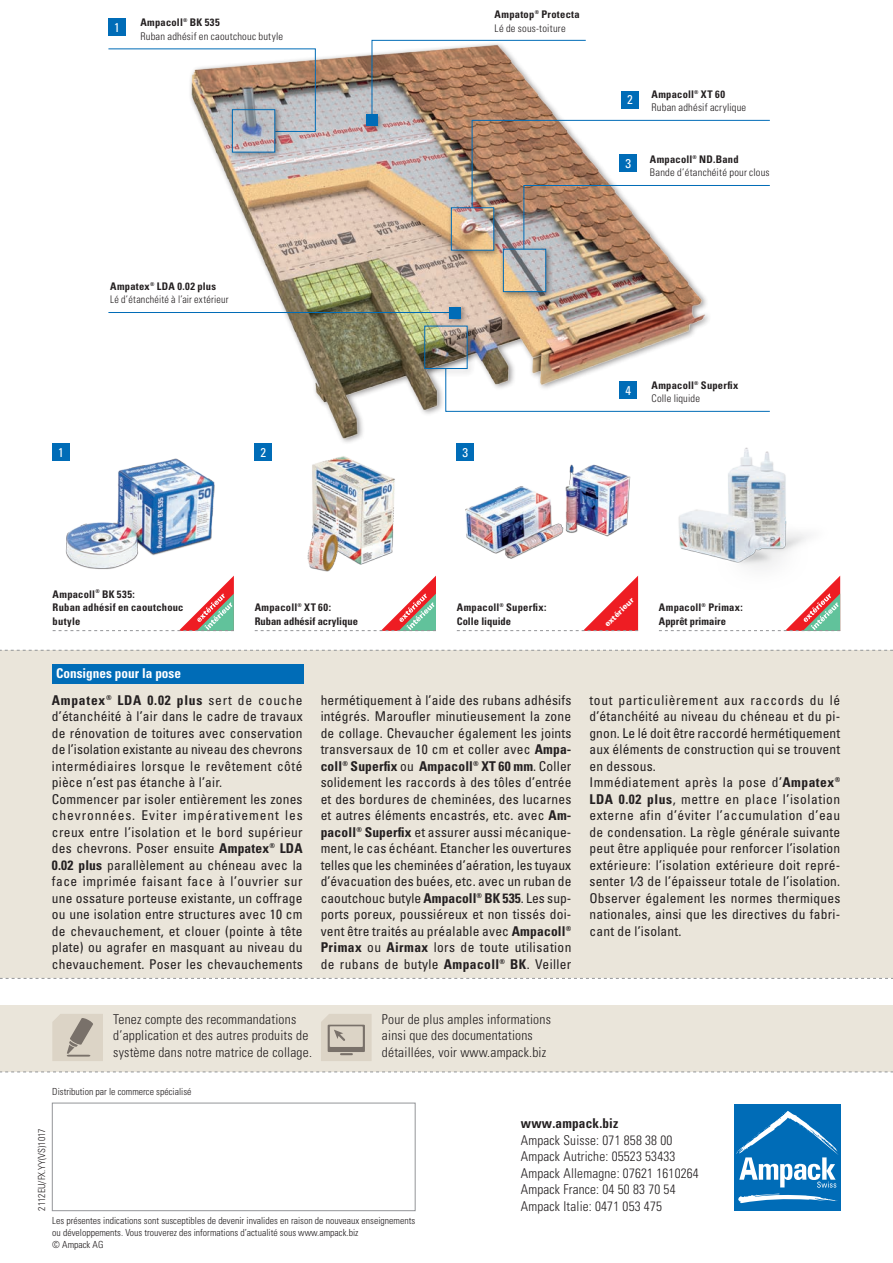
<style>
.page{position:relative;width:893px;height:1263px;background:#fff}
.page>*{position:absolute;margin:0;border:0;box-sizing:border-box;transform-origin:0 0}
.Infos_Lauftext{font:condensed 13.5px/16.5px "Univers LT Std";letter-spacing:.015em;color:#231f20;text-align:justify}
.Infos_Lauftext-2{font:300 condensed 13.5px/16.5px "Univers LT Std";letter-spacing:.015em;color:#231f20}
.t1{font:700 condensed 13.5px "Univers LT Std";color:#fff}
.t2{font:700 condensed 13.5px "Univers LT Std";letter-spacing:.015em;color:#231f20}
._05_Zahl_Grafik{font:condensed 12.75px "Univers LT Std";color:#fff}
._05_Produkteinfos{font:700 condensed 10.5px/13.5px "Univers LT Std";letter-spacing:.02em;color:#231f20}
._05_Produkteinfos-2{font:300 condensed 10.5px "Univers LT Std";letter-spacing:.02em;color:#231f20}
._05_Produkteinfos-3{font:700 condensed 10.5px/13.5px "Univers LT Std";color:#231f20}
._05_Produkteinfos-4{font:300 condensed 10.5px "Univers LT Std";letter-spacing:.02em;color:#231f20;scale:.96 1}
.t3{font:300 condensed 9.75px/11.9px "Univers LT Std";color:#231f20}
.t4{font:900 7.95px "Univers LT Std";color:#fff}
.s1{font-weight:700}
</style>
<div class="page">
<div style="left:0;top:651px;width:893px;height:327px;background:#eae5da"></div>
<div style="left:0;top:1005px;width:893px;height:66px;background:#eae5da"></div>
<div style="left:52px;top:664px;width:251px;height:19px;background:#006cb7"></div>
<svg style="left:52px;top:1014px;width:51px;height:47px;background:#cac2b5"></svg>
<svg style="left:321px;top:1014px;width:51px;height:47px;background:#cbc3b6"></svg>
<svg style="left:0;top:650px;width:893px;height:1px"></svg>
<svg style="left:0;top:978px;width:893px;height:1px"></svg>
<svg style="left:0;top:1071px;width:893px;height:1px"></svg>
<div style="left:734px;top:1104px;width:107px;height:107px;background:#006cb7"></div>
<svg style="left:736px;top:1111px;width:102px;height:92px"></svg>
<div style="left:52px;top:1103px;width:363px;height:108px;border:1px solid #939598"></div>
<img style="left:53px;top:444px;width:181px;height:132px">
<svg style="left:53px;top:576px;width:181px;height:55px"></svg>
<img style="left:457px;top:460px;width:174px;height:99px">
<svg style="left:457px;top:576px;width:181px;height:55px"></svg>
<svg style="left:659px;top:606px;width:181px;height:25px"></svg>
<div style="left:255px;top:444px;width:17px;height:17px;background:#006cb7"></div>
<img style="left:307px;top:460px;width:129px;height:116px">
<svg style="left:255px;top:576px;width:181px;height:55px"></svg>
<img style="left:678px;top:447px;width:163px;height:159px">
<img style="left:161px;top:53px;width:570px;height:407px">
<div style="left:108px;top:19px;width:17px;height:17px;background:#006cb7"></div>
<svg style="left:108px;top:48px;width:208px;height:84px"></svg>
<svg style="left:445px;top:368px;width:325px;height:44px"></svg>
<hr style="left:108px;top:312px;width:344px;height:1px;background:#006cb7">
<div style="left:228px;top:105px;width:326px;height:272px;background:#231f20;opacity:.5"></div>
<img style="left:231px;top:109px;width:316px;height:260px">
<img style="left:371px;top:39px;width:399px;height:211px">
<p class="_05_Zahl_Grafik" style="left:114px;top:19px;width:7px">1</p>
<p class="_05_Produkteinfos" style="left:140px;top:16px;width:81px">Ampacoll<sup>®</sup> BK 535</p>
<p class="_05_Produkteinfos-2" style="left:140px;top:30px;width:144px">Ruban adhésif en caoutchouc butyle</p>
<p class="_05_Produkteinfos" style="left:110px;top:279px;width:107px">Ampatex<sup>®</sup> LDA 0.02 plus</p>
<p class="_05_Produkteinfos-4" style="left:110px;top:293px;width:125px">Lé d’étanchéité à l’air extérieur</p>
<p class="_05_Zahl_Grafik" style="left:58px;top:444px;width:7px">1</p>
<p class="_05_Zahl_Grafik" style="left:260px;top:444px;width:7px">2</p>
<p class="_05_Produkteinfos" style="left:495px;top:8px;width:87px">Ampatop<sup>®</sup> Protecta</p>
<p class="_05_Produkteinfos-2" style="left:495px;top:22px;width:73px">Lé de sous-toiture</p>
<p class="_05_Zahl_Grafik" style="left:627px;top:92px;width:7px">2</p>
<p class="_05_Zahl_Grafik" style="left:626px;top:155px;width:7px">3</p>
<p class="_05_Produkteinfos" style="left:651px;top:87px;width:75px">Ampacoll<sup>®</sup> XT 60</p>
<p class="_05_Produkteinfos-2" style="left:651px;top:101px;width:96px">Ruban adhésif acrylique</p>
<p class="_05_Produkteinfos" style="left:650px;top:152px;width:90px">Ampacoll<sup>®</sup> ND.Band</p>
<p class="_05_Produkteinfos-2" style="left:650px;top:166px;width:121px">Bande d’étanchéité pour clous</p>
<p class="_05_Zahl_Grafik" style="left:462px;top:444px;width:7px">3</p>
<p class="_05_Zahl_Grafik" style="left:626px;top:382px;width:7px">4</p>
<p class="_05_Produkteinfos" style="left:651px;top:378px;width:89px">Ampacoll<sup>®</sup> Superfix</p>
<p class="_05_Produkteinfos-2" style="left:651px;top:392px;width:50px">Colle liquide</p>
<p class="_05_Produkteinfos" style="left:53px;top:587px;width:132px">Ampacoll<sup>®</sup> BK 535:<br>Ruban adhésif en caoutchouc</p>
<p class="_05_Produkteinfos" style="left:53px;top:614px;width:29px">butyle</p>
<p class="t4" style="left:602px;top:622px;width:39px;rotate:-45deg">extérieur</p>
<p class="_05_Produkteinfos-3" style="left:255px;top:600px;width:105px">Ampacoll<sup>®</sup> XT 60:<br>Ruban adhésif acrylique</p>
<p class="_05_Produkteinfos" style="left:659px;top:600px;width:85px">Ampacoll<sup>®</sup> Primax:<br>Apprêt primaire</p>
<p class="_05_Produkteinfos" style="left:457px;top:600px;width:91px">Ampacoll<sup>®</sup> Superfix:<br>Colle liquide</p>
<p class="t1" style="left:56px;top:665px;width:126px">Consignes pour la pose</p>
<p class="Infos_Lauftext" style="left:52px;top:692px;width:252px"><span class="s1">Ampatex</span><sup>®</sup> <span class="s1">LDA 0.02 plus</span> sert de couche d’étanchéité à l’air dans le cadre de travaux de rénovation de toitures avec conservation de l’isolation existante au niveau des chevrons intermédiaires lorsque le revêtement côté pièce n’est pas étanche à l’air.</p>
<p class="Infos_Lauftext" style="left:52px;top:791px;width:252px">Commencer par isoler entièrement les zones chevronnées. Eviter impérativement les creux entre l’isolation et le bord supérieur des chevrons. Poser ensuite <span class="s1">Ampatex</span><sup>®</sup> <span class="s1">LDA 0.02 plus</span> parallèlement au chéneau avec la face imprimée faisant face à l’ouvrier sur une ossature porteuse existante, un coffrage ou une isolation entre structures avec 10 cm de chevauchement, et clouer (pointe à tête plate) ou agrafer en masquant au niveau du chevauchement. Poser les chevauchements</p>
<p class="Infos_Lauftext" style="left:321px;top:692px;width:252px">hermétiquement à l’aide des rubans adhésifs intégrés. Maroufler minutieusement la zone de collage. Chevaucher également les joints transversaux de 10 cm et coller avec <span class="s1">Ampa&shy;coll</span><sup>®</sup> <span class="s1">Superfix</span> ou <span class="s1">Ampacoll</span><sup>®</sup> <span class="s1">XT 60 mm</span>. Coller solidement les raccords à des tôles d’entrée et des bordures de cheminées, des lucarnes et autres éléments encastrés, etc. avec <span class="s1">Am&shy;pacoll</span><sup>®</sup> <span class="s1">Superfix</span> et assurer aussi mécanique&shy;ment, le cas échéant. Etancher les ouvertures telles que les cheminées d’aération, les tuyaux d’évacuation des buées, etc. avec un ruban de caoutchouc butyle <span class="s1">Ampacoll</span><sup>®</sup> <span class="s1">BK 535</span>. Les sup&shy;ports poreux, poussiéreux et non tissés doi&shy;vent être traités au préalable avec <span class="s1">Ampacoll</span><sup>® </sup><span class="s1">Primax</span> ou <span class="s1">Airmax</span> lors de toute utilisation de rubans de butyle <span class="s1">Ampacoll</span><sup>®</sup> <span class="s1">BK</span>. Veiller</p>
<p class="Infos_Lauftext" style="left:589px;top:692px;width:252px">tout particulièrement aux raccords du lé d’étanchéité au niveau du chéneau et du pi&shy;gnon. Le lé doit être raccordé hermétiquement aux éléments de construction qui se trouvent en dessous.</p>
<p class="Infos_Lauftext" style="left:589px;top:774px;width:252px">Immédiatement après la pose d’<span class="s1">Ampatex</span><sup>® </sup><span class="s1">LDA 0.02 plus</span>, mettre en place l’isolation externe afin d’éviter l’accumulation d’eau de condensation. La règle générale suivante peut être appliquée pour renforcer l’isolation extérieure: l’isolation extérieure doit repré&shy;senter 1∕3 de l’épaisseur totale de l’isolation.<br>Observer également les normes thermiques nationales, ainsi que les directives du fabri&shy;cant de l’isolant.</p>
<p class="Infos_Lauftext-2" style="left:113px;top:1011px;width:200px">Tenez compte des recommandations d’application et des autres produits de système dans notre matrice de collage.</p>
<p class="Infos_Lauftext-2" style="left:382px;top:1011px;width:170px">Pour de plus amples informations ainsi que des documentations détaillées, voir www.ampack.biz</p>
<p class="t3" style="left:52px;top:1086px;width:141px">Distribution par le commerce spécialisé</p>
<p class="t3" style="left:36px;top:1211px;width:84px;rotate:-90deg">2112EU/FX.YY(VS)1017</p>
<p class="t3" style="left:52px;top:1214px;width:364px">Les présentes indications sont susceptibles de devenir invalides en raison de nouveaux enseignements ou développements. Vous trouverez des informations d’actualité sous www.ampack.biz</p>
<p class="t3" style="left:52px;top:1238px;width:53px">© Ampack AG</p>
<p class="t2" style="left:521px;top:1115px;width:99px">www.ampack.biz</p>
<p class="Infos_Lauftext-2" style="left:521px;top:1132px;width:153px">Ampack Suisse: 071 858 38 00</p>
<p class="Infos_Lauftext-2" style="left:521px;top:1148px;width:156px">Ampack Autriche: 05523 53433</p>
<p class="Infos_Lauftext-2" style="left:521px;top:1165px;width:179px">Ampack Allemagne: 07621 1610264</p>
<p class="Infos_Lauftext-2" style="left:521px;top:1181px;width:156px">Ampack France: 04 50 83 70 54</p>
<p class="Infos_Lauftext-2" style="left:521px;top:1198px;width:143px">Ampack Italie: 0471 053 475</p>
</div>
